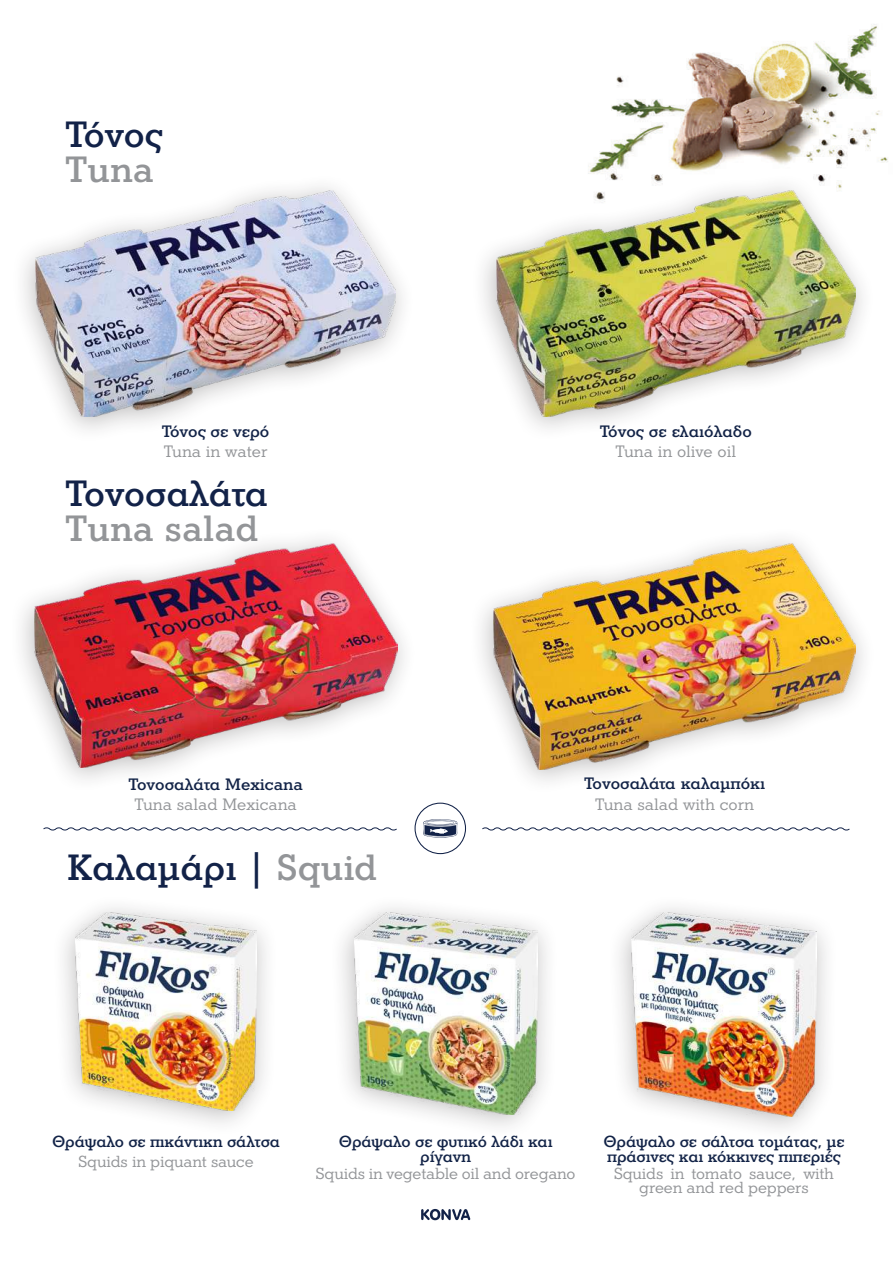
<style>
.page{position:relative;width:893px;height:1263px;background:#fff}
.page>*{position:absolute;margin:0;border:0;box-sizing:border-box;transform-origin:0 0}
.t1{font:500 37.5px "PF Litho Text";color:#122248}
.t2{font:500 37.5px "PF Litho Text";color:#939598}
.t3{font:500 16.95px "PF Litho Text";color:#122347}
.t4{font:16.95px "PF Litho Text";color:#939598}
.t5{font:500 16.5px/15px "PF Litho Text";letter-spacing:-.01em;color:#122347;text-align:center}
.t6{font:16.5px/13.5px "PF Litho Text";letter-spacing:-.01em;color:#939598;text-align:center}
.s1{color:#939598}
</style>
<div class="page">
<img style="left:588px;top:24px;width:300px;height:148px">
<svg style="left:421px;top:1209px;width:49px;height:11px"></svg>
<div style="left:471px;top:172px;width:405px;height:270px;background:#231f20;opacity:.3"></div>
<img style="left:496px;top:190px;width:360px;height:226px">
<img style="left:36px;top:190px;width:359px;height:227px">
<img style="left:494px;top:544px;width:361px;height:225px">
<img style="left:34px;top:544px;width:363px;height:224px">
<div style="left:51px;top:893px;width:227px;height:243px;background:#231f20;opacity:.3"></div>
<img style="left:76px;top:912px;width:180px;height:199px">
<div style="left:329px;top:894px;width:230px;height:246px;background:#231f20;opacity:.3"></div>
<img style="left:354px;top:912px;width:183px;height:202px">
<div style="left:606px;top:894px;width:232px;height:248px;background:#231f20;opacity:.3"></div>
<img style="left:631px;top:912px;width:186px;height:204px">
<svg style="left:482px;top:827px;width:368px;height:4px"></svg>
<svg style="left:43px;top:827px;width:354px;height:4px"></svg>
<svg style="left:423px;top:819px;width:34px;height:19px"></svg>
<div style="left:415px;top:803px;width:51px;height:51px;border:1px solid #122248;border-radius:50%"></div>
<h1 class="t1" style="left:65px;top:112px;width:99px">Τόνος</h1>
<h1 class="t2" style="left:65px;top:146px;width:90px">Τuna</h1>
<p class="t3" style="left:162px;top:421px;width:109px">Τόνος σε νερό</p>
<p class="t4" style="left:164px;top:440px;width:105px">Tuna in water</p>
<h1 class="t1" style="left:65px;top:470px;width:204px">Τονοσαλάτα</h1>
<h1 class="t2" style="left:65px;top:505px;width:195px">Τuna salad</h1>
<p class="t3" style="left:129px;top:774px;width:176px">Τονοσαλάτα Mexicana</p>
<p class="t4" style="left:135px;top:794px;width:164px">Tuna salad Mexicana</p>
<h1 class="t1" style="left:67px;top:844px;width:312px">Καλαμάρι | <span class="s1">Squid</span></h1>
<p class="t3" style="left:600px;top:421px;width:153px">Τόνος σε ελαιόλαδο</p>
<p class="t4" style="left:616px;top:440px;width:122px">Tuna in olive oil</p>
<p class="t3" style="left:584px;top:773px;width:183px">Τονοσαλάτα καλαμπόκι</p>
<p class="t4" style="left:595px;top:794px;width:160px">Tuna salad with corn</p>
<p class="t5" style="left:52px;top:1134px;width:229px">Θράψαλο σε πικάντικη σάλτσα</p>
<p class="t6" style="left:79px;top:1154px;width:177px">Squids in piquant sauce</p>
<p class="t5" style="left:339px;top:1134px;width:215px">Θράψαλο σε φυτικό λάδι και ρίγανη</p>
<p class="t6" style="left:316px;top:1166px;width:261px">Squids in vegetable oil and oregano</p>
<p class="t5" style="left:603px;top:1134px;width:242px;text-align:left">Θράψαλο σε σάλτσα τομάτας, με πράσινες και κόκκινες πιπεριές</p>
<p class="t6" style="left:614px;top:1166px;width:221px">Squids in tomato sauce, with green and red peppers</p>
</div>
